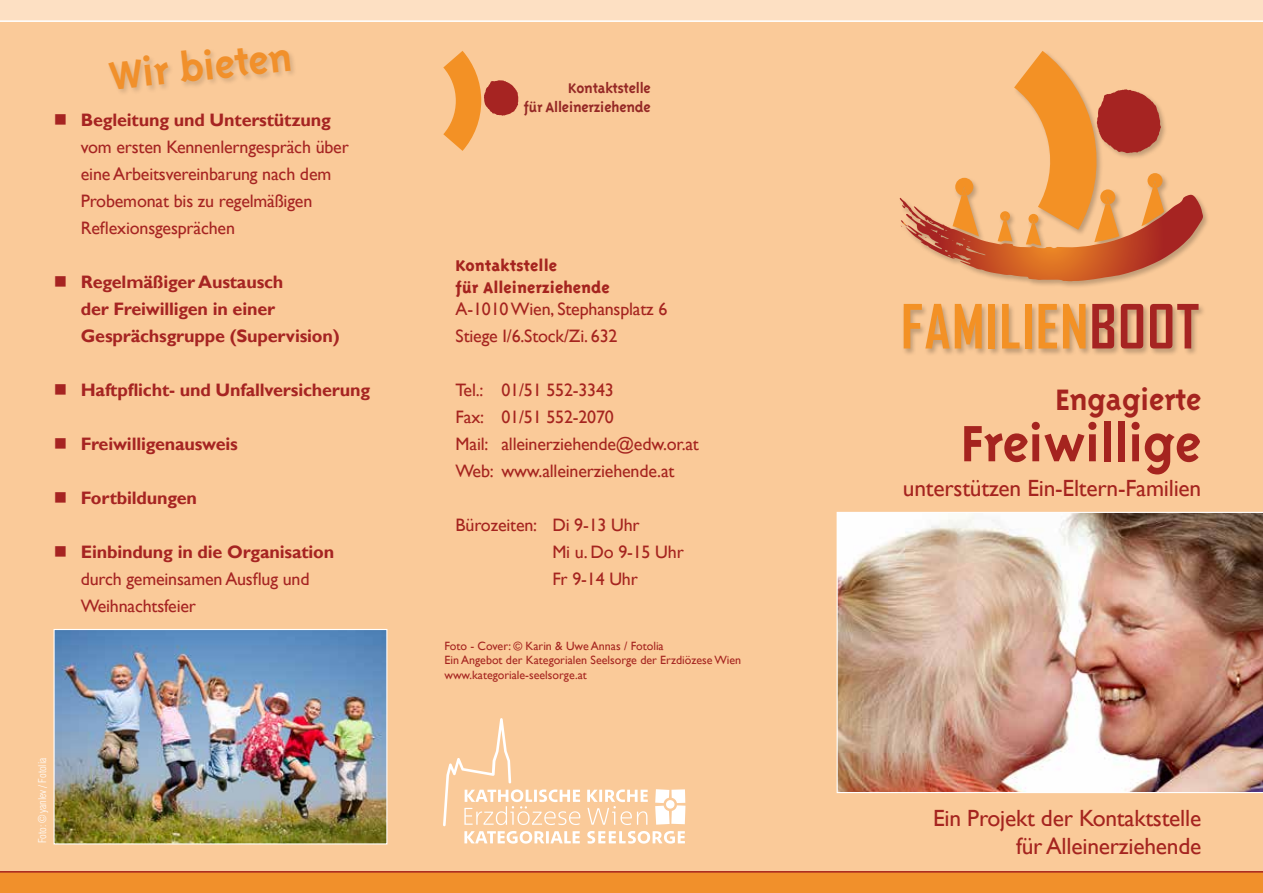
<style>
.page{position:relative;width:1263px;height:893px;background:#faca99}
.page>*{position:absolute;margin:0;border:0;box-sizing:border-box;transform-origin:0 0}
.t1{font:700 58.65px "Triplex";letter-spacing:-.01em;color:#a5241f}
.t2{font:700 45px "Triplex";color:#f1902b}
.t3{font:700 34.05px "Triplex";letter-spacing:-.01em;color:#a5241f}
.t4{font:23.4px/28.2px "Gill Sans";letter-spacing:-.01em;color:#a5241f;text-align:right}
.t5{font:700 18px/27px "Gill Sans";letter-spacing:-.01em;color:#a62422}
.t6{font:18px/27px "Gill Sans";letter-spacing:-.01em;color:#a5241f}
.t7{font:18px/27px "Gill Sans";letter-spacing:-.01em;color:#a62422}
.t8{font:800 18px/21.6px "Triplex";color:#a5241f}
.t9{font:700 16.05px/19.2px "Triplex";letter-spacing:-.01em;color:#952825;text-align:right}
.t10{font:12px/14.4px "Gill Sans";color:#a5241f}
.t11{font:300 condensed 10.5px "Helvetica LT Std";letter-spacing:-.01em;color:#fff}
</style>
<div class="page">
<div style="left:0;top:0;width:1263px;height:21px;background:#fde0c3"></div>
<div style="left:0;top:872px;width:1263px;height:21px;background:#f1902b"></div>
<hr style="left:0;top:20px;width:1263px;height:2px;background:#fff">
<hr style="left:0;top:871px;width:1263px;height:2px;background:#a62422">
<img style="left:836px;top:511px;width:427px;height:283px">
<svg style="left:443px;top:718px;width:242px;height:126px"></svg>
<svg style="left:443px;top:51px;width:75px;height:100px"></svg>
<div style="left:898px;top:50px;width:312px;height:306px;background:#000;opacity:.23"></div>
<svg style="left:904px;top:304px;width:78px;height:44px"></svg>
<div style="left:988px;top:304px;width:7px;height:44px;background:#f39125"></div>
<svg style="left:1002px;top:304px;width:17px;height:44px"></svg>
<div style="left:1025px;top:304px;width:7px;height:44px;background:#f39125"></div>
<svg style="left:1038px;top:304px;width:19px;height:44px"></svg>
<svg style="left:1063px;top:304px;width:22px;height:44px"></svg>
<svg style="left:1092px;top:304px;width:22px;height:44px"></svg>
<svg style="left:1121px;top:304px;width:22px;height:44px"></svg>
<svg style="left:1150px;top:304px;width:48px;height:44px"></svg>
<svg style="left:899px;top:51px;width:291px;height:197px"></svg>
<div style="left:107px;top:47px;width:191px;height:50px;background:#000;opacity:.14"></div>
<img style="left:53px;top:629px;width:335px;height:216px">
<h2 class="t2" style="left:107px;top:50px;width:185px;rotate:-6deg">Wir bieten</h2>
<p class="t5" style="left:81px;top:107px;width:252px">Begleitung und Unterstützung</p>
<p class="t7" style="left:81px;top:134px;width:270px">vom ersten Kennenlerngespräch über eine Arbeitsvereinbarung nach dem<br>Probemonat bis zu regelmäßigen<br>Reflexionsgesprächen</p>
<p class="t5" style="left:81px;top:269px;width:260px">Regelmäßiger Austausch<br>der Freiwilligen in einer<br>Gesprächsgruppe (Supervision)</p>
<p class="t5" style="left:81px;top:377px;width:291px">Haftpflicht- und Unfallversicherung</p>
<p class="t5" style="left:81px;top:431px;width:159px">Freiwilligenausweis</p>
<p class="t5" style="left:81px;top:485px;width:118px">Fortbildungen</p>
<p class="t5" style="left:81px;top:539px;width:255px">Einbindung in die Organisation</p>
<p class="t7" style="left:81px;top:566px;width:230px">durch gemeinsamen Ausflug und<br>Weihnachtsfeier</p>
<p class="t11" style="left:36px;top:843px;width:87px;rotate:-90deg">Foto: © yanlev / Fotolia</p>
<p class="t9" style="left:524px;top:78px;width:128px">Kontaktstelle<br>für Alleinerziehende</p>
<p class="t8" style="left:456px;top:254px;width:156px">Kontaktstelle<br>für Alleinerziehende</p>
<p class="t6" style="left:456px;top:296px;width:213px">A-1010 Wien, Stephansplatz 6<br>Stiege I/6.Stock/Zi. 632</p>
<p class="t6" style="left:456px;top:377px;width:245px">Tel.: 01/51 552-3343<br>Fax: 01/51 552-2070<br>Mail: alleinerziehende@edw.or.at<br>Web: www.alleinerziehende.at</p>
<p class="t6" style="left:552px;top:512px;width:133px;text-indent:-97px">Bürozeiten: Di 9-13 Uhr<br>Mi u. Do 9-15 Uhr<br>Fr 9-14 Uhr</p>
<p class="t10" style="left:444px;top:639px;width:298px">Foto - Cover: © Karin &amp; Uwe Annas / Fotolia<br>Ein Angebot der Kategorialen Seelsorge der Erzdiözese Wien www.kategoriale-seelsorge.at</p>
<h3 class="t3" style="left:1055px;top:380px;width:147px">Engagierte</h3>
<h1 class="t1" style="left:961px;top:410px;width:242px">Freiwillige</h1>
<p class="t4" style="left:903px;top:475px;width:300px">unterstützen Ein-Eltern-Familien</p>
<p class="t4" style="left:933px;top:804px;width:270px">Ein Projekt der Kontaktstelle für Alleinerziehende</p>
</div>
